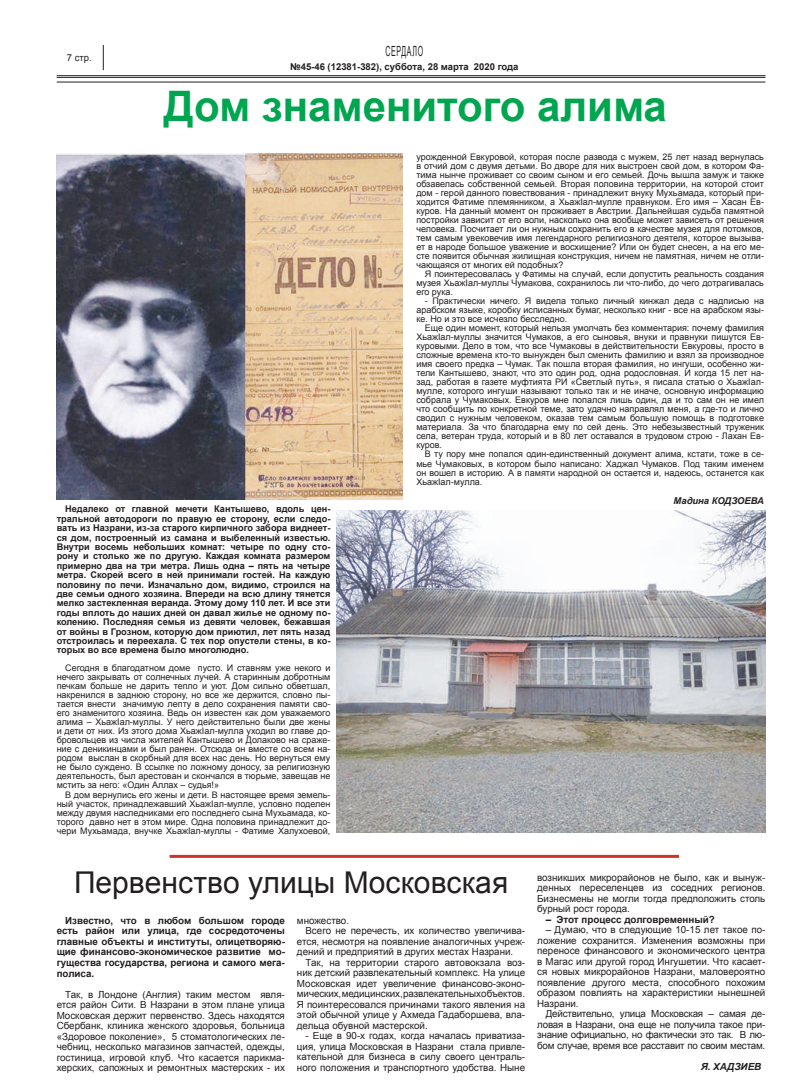
<style>
.page{position:relative;width:808px;height:1092px;background:#fff}
.page>*{position:absolute;margin:0;border:0;box-sizing:border-box;transform-origin:0 0}
.t1{font:700 42px "Arial";color:#00a54f}
.t2{font:30px "Arial";color:#231f20}
.t3{font:14px "Arial";letter-spacing:.1em;color:#231f20;scale:.5 1}
.t4{font:9.8px/10.5px "Arial";color:#231f20;text-align:justify}
.t5{font:700 9.8px/10.5px "Arial";color:#231f20;text-align:justify}
.t6{font:italic 700 9.8px "Arial";color:#231f20}
.t7{font:700 9.5px "Arial";color:#231f20}
.t8{font:9.5px "Arial";color:#231f20}
.t9{font:italic 700 9.4px "Arial";color:#231f20}
.t10{font:700 9.2px/9.4px "Arial";color:#231f20;text-align:justify}
.t11{font:9px/9px "Arial";color:#231f20;text-align:justify}
</style>
<div class="page">
<hr style="left:57px;top:75px;width:708px;height:1px;background:#231f20">
<hr style="left:57px;top:77px;width:708px;height:1px;background:#231f20">
<hr style="left:57px;top:82px;width:708px;height:1px;background:#231f20">
<svg style="left:103px;top:45px;width:1px;height:25px"></svg>
<hr style="left:170px;top:854px;width:509px;height:3px;background:#cc3527">
<img style="left:336px;top:510px;width:429px;height:322px">
<img style="left:57px;top:154px;width:346px;height:346px">
<p class="t8" style="left:67px;top:51px;width:26px">7 стр.</p>
<h3 class="t3" style="left:385px;top:42px;width:77px">Сердало</h3>
<p class="t7" style="left:290px;top:60px;width:230px">№45-46 (12381-382), суббота, 28 марта 2020 года</p>
<h1 class="t1" style="left:164px;top:78px;width:505px">Дом знаменитого алима</h1>
<p class="t10" style="left:57px;top:504px;width:275px;text-indent:9px">Недалеко от главной мечети Кантышево, вдоль цен&shy;тральной автодороги по правую ее сторону, если следо&shy;вать из Назрани, из-за старого кирпичного забора виднеет&shy;ся дом, построенный из самана и выбеленный известью.<br>Внутри восемь небольших комнат: четыре по одну сто&shy;рону и столько же по другую. Каждая комната размером примерно два на три метра. Лишь одна – пять на четыре метра. Скорей всего в ней принимали гостей. На каждую половину по печи. Изначально дом, видимо, строился на две семьи одного хозяина. Впереди на всю длину тянется мелко застекленная веранда. Этому дому 110 лет. И все эти годы вплоть до наших дней он давал жилье не одному по&shy;колению. Последняя семья из девяти человек, бежавшая от войны в Грозном, которую дом приютил, лет пять назад отстроилась и переехала. С тех пор опустели стены, в ко&shy;торых во все времена было многолюдно.</p>
<p class="t11" style="left:57px;top:663px;width:275px;text-indent:9px">Сегодня в благодатном доме пусто. И ставням уже некого и нечего закрывать от солнечных лучей. А старинным добротным печкам больше не дарить тепло и уют. Дом сильно обветшал, накренился в заднюю сторону, но все же держится, словно пы&shy;тается внести значимую лепту в дело сохранения памяти сво&shy;его знаменитого хозяина. Ведь он известен как дом уважаемого алима – ХьажIал-муллы. У него действительно были две жены и дети от них. Из этого дома ХьажIал-мулла уходил во главе до&shy;бровольцев из числа жителей Кантышево и Долаково на сраже&shy;ние с деникинцами и был ранен. Отсюда он вместе со всем на&shy;родом выслан в скорбный для всех нас день. Но вернуться ему не было суждено. В ссылке по ложному доносу, за религиозную деятельность, был арестован и скончался в тюрьме, завещав не мстить за него: «Один Аллах – судья!»</p>
<p class="t11" style="left:57px;top:789px;width:275px;text-indent:9px">В дом вернулись его жены и дети. В настоящее время земель&shy;ный участок, принадлежавший ХьажIал-мулле, условно поделен между двумя наследниками его последнего сына Мухьамада, ко&shy;торого давно нет в этом мире. Одна половина принадлежит до&shy;чери Мухьамада, внучке ХьажIал-муллы - Фатиме Халухоевой,</p>
<p class="t11" style="left:416px;top:152px;width:349px">урожденной Евкуровой, которая после развода с мужем, 25 лет назад вернулась в отчий дом с двумя детьми. Во дворе для них выстроен свой дом, в котором Фа&shy;тима нынче проживает со своим сыном и его семьей. Дочь вышла замуж и также обзавелась собственной семьей. Вторая половина территории, на которой стоит дом - герой данного повествования - принадлежит внуку Мухьамада, который при&shy;ходится Фатиме племянником, а ХьажIал-мулле правнуком. Его имя – Хасан Ев&shy;куров. На данный момент он проживает в Австрии. Дальнейшая судьба памятной постройки зависит от его воли, насколько она вообще может зависеть от решения человека. Посчитает ли он нужным сохранить его в качестве музея для потомков, тем самым увековечив имя легендарного религиозного деятеля, которое вызыва&shy;ет в народе большое уважение и восхищение? Или он будет снесен, а на его ме&shy;сте появится обычная жилищная конструкция, ничем не памятная, ничем не отли&shy;чающаяся от многих ей подобных?</p>
<p class="t11" style="left:416px;top:269px;width:349px;text-indent:9px">Я поинтересовалась у Фатимы на случай, если допустить реальность создания музея ХьажIал-муллы Чумакова, сохранилось ли что-либо, до чего дотрагивалась его рука.</p>
<p class="t11" style="left:416px;top:296px;width:349px;text-indent:9px">- Практически ничего. Я видела только личный кинжал деда с надписью на арабском языке, коробку исписанных бумаг, несколько книг - все на арабском язы&shy;ке. Но и это все исчезло бесследно.</p>
<p class="t11" style="left:416px;top:323px;width:349px;text-indent:9px">Еще один момент, который нельзя умолчать без комментария: почему фамилия ХьажIал-муллы значится Чумаков, а его сыновья, внуки и правнуки пишутся Ев&shy;куровыми. Дело в том, что все Чумаковы в действительности Евкуровы, просто в сложные времена кто-то вынужден был сменить фамилию и взял за производное имя своего предка – Чумак. Так пошла вторая фамилия, но ингуши, особенно жи&shy;тели Кантышево, знают, что это один род, одна родословная. И когда 15 лет на&shy;зад, работая в газете муфтията РИ «Светлый путь», я писала статью о ХьажIал&shy;мулле, которого ингуши называют только так и не иначе, основную информацию собрала у Чумаковых. Евкуров мне попался лишь один, да и то сам он не имел что сообщить по конкретной теме, зато удачно направлял меня, а где-то и лично сводил с нужным человеком, оказав тем самым большую помощь в подготовке материала. За что благодарна ему по сей день. Это небезызвестный труженик села, ветеран труда, который и в 80 лет оставался в трудовом строю - Лахан Ев&shy;куров.</p>
<p class="t11" style="left:416px;top:449px;width:349px;line-height:9.4px;text-indent:9px">В ту пору мне попался один-единственный документ алима, кстати, тоже в се&shy;мье Чумаковых, в котором было написано: Хаджал Чумаков. Под таким именем он вошел в историю. А в памяти народной он остается и, надеюсь, останется как ХьажIал-мулла.</p>
<p class="t9" style="left:673px;top:494px;width:92px">Мадина Кодзоева</p>
<h2 class="t2" style="left:74px;top:862px;width:436px">Первенство улицы Московская</h2>
<p class="t5" style="left:57px;top:915px;width:230px;text-indent:9px">Известно, что в любом большом городе есть район или улица, где сосредоточены главные объекты и институты, олицетворяю&shy;щие финансово-экономическое развитие мо&shy;гущества государства, региона и самого мега&shy;полиса.</p>
<p class="t4" style="left:57px;top:988px;width:230px;text-indent:9px">Так, в Лондоне (Англия) таким местом явля&shy;ется район Сити. В Назрани в этом плане улица Московская держит первенство. Здесь находятся Сбербанк, клиника женского здоровья, больница «Здоровое поколение», 5 стоматологических ле&shy;чебниц, несколько магазинов запчастей, одежды, гостиница, игровой клуб. Что касается парикма&shy;херских, сапожных и ремонтных мастерских - их</p>
<p class="t4" style="left:297px;top:915px;width:54px">множество.</p>
<p class="t4" style="left:305px;top:925px;width:221px">Всего не перечесть, их количество увеличива-</p>
<p class="t4" style="left:297px;top:936px;width:230px">ется, несмотря на появление аналогичных учреж-</p>
<p class="t4" style="left:297px;top:946px;width:218px">дений и предприятий в других местах Назрани.</p>
<p class="t4" style="left:305px;top:957px;width:221px">Так, на территории старого автовокзала воз-</p>
<p class="t4" style="left:297px;top:967px;width:230px">ник детский развлекательный комплекс. На улице</p>
<p class="t4" style="left:297px;top:978px;width:230px">Московская идет увеличение финансово-эконо-</p>
<p class="t4" style="left:297px;top:988px;width:230px">мических, медицинских, развлекательных объектов.</p>
<p class="t4" style="left:297px;top:999px;width:230px">Я поинтересовался причинами такого явления на</p>
<p class="t4" style="left:297px;top:1009px;width:230px">этой обычной улице у Ахмеда Гадаборшева, вла-</p>
<p class="t4" style="left:297px;top:1020px;width:132px">дельца обувной мастерской.</p>
<p class="t4" style="left:297px;top:1030px;width:230px;text-indent:9px">- Еще в 90-х годах, когда началась приватиза&shy;ция, улица Московская в Назрани стала привле&shy;кательной для бизнеса в силу своего централь&shy;ного положения и транспортного удобства. Ныне</p>
<p class="t4" style="left:537px;top:872px;width:230px">возникших микрорайонов не было, как и вынуж&shy;денных переселенцев из соседних регионов.<br>Бизнесмены не могли тогда предположить столь бурный рост города.</p>
<p class="t5" style="left:546px;top:914px;width:171px">– Этот процесс долговременный?</p>
<p class="t4" style="left:537px;top:924px;width:230px;text-indent:9px">– Думаю, что в следующие 10-15 лет такое по&shy;ложение сохранится. Изменения возможны при переносе финансового и экономического центра в Магас или другой город Ингушетии. Что касает&shy;ся новых микрорайонов Назрани, маловероятно появление другого места, способного похожим образом повлиять на характеристики нынешней Назрани.</p>
<p class="t4" style="left:537px;top:1008px;width:230px;text-indent:9px">Действительно, улица Московская – самая де&shy;ловая в Назрани, она еще не получила такое при&shy;знание официально, но фактически это так. В лю&shy;бом случае, время все расставит по своим местам.</p>
<p class="t6" style="left:701px;top:1059px;width:28px">Я. ХАДЗ</p>
<p class="t6" style="left:741px;top:1059px;width:15px">ИЕВ</p>
</div>
